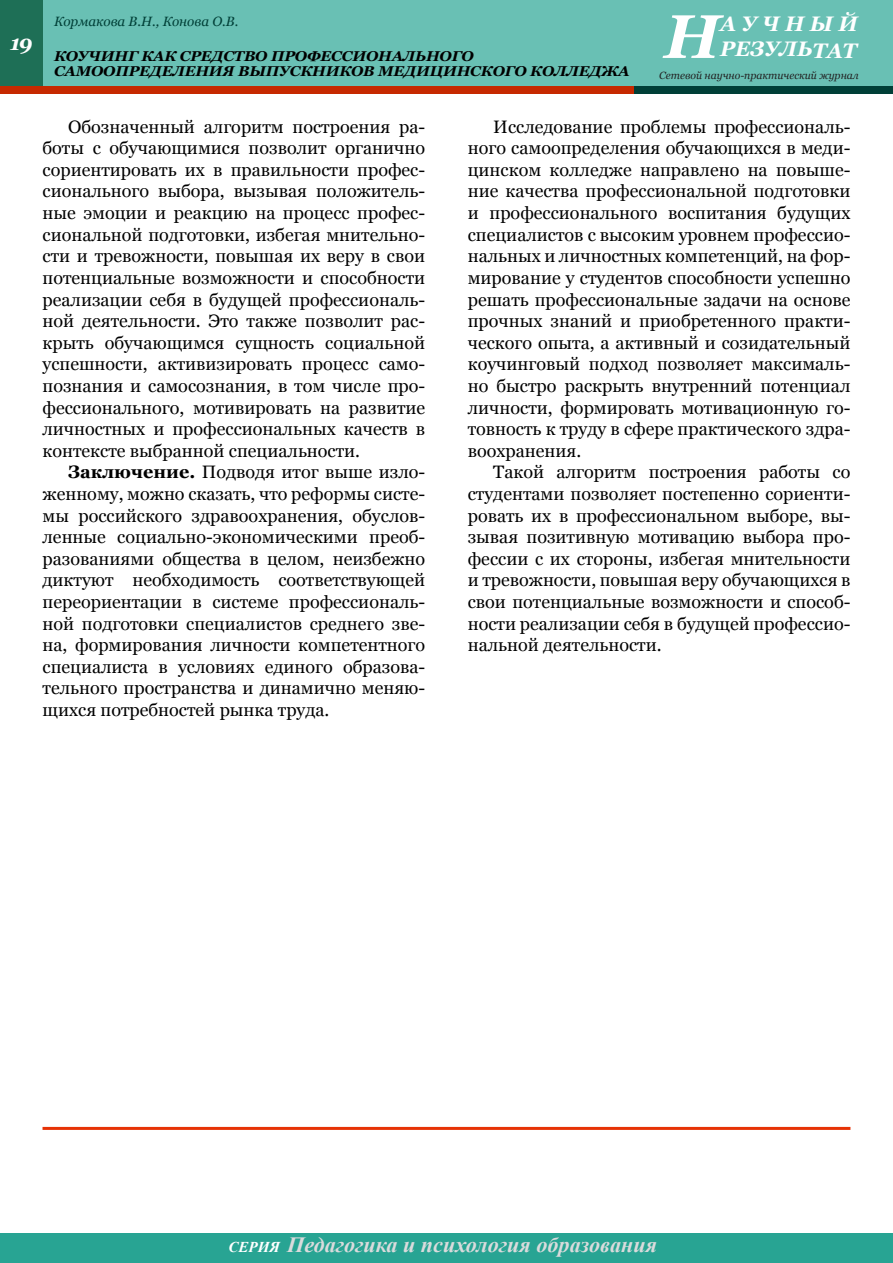
<style>
.page{position:relative;width:893px;height:1263px;background:#fff}
.page>*{position:absolute;margin:0;border:0;box-sizing:border-box;transform-origin:0 0}
.t1{font:italic 700 61.5px "Georgia";color:#fff}
.t2{font:italic 700 21.75px "Times New Roman";color:#dadbdc}
.t3{font:italic 700 21px/25.2px "Georgia";color:#fff}
.t4{font:18px/21.6px "Georgia";color:#000;text-align:justify}
.t5{font:italic 700 14.25px/15px "Georgia";letter-spacing:-.01em;color:#000;scale:1.05 1}
.t6{font:italic 13.5px "Georgia";color:#003f37}
.t7{font:italic 10.5px "Georgia";color:#222}
.s1{font-weight:700}
.s2{font-size:15px;color:#fff}
</style>
<div class="page">
<div style="left:0;top:1233px;width:893px;height:30px;background:#28a493"></div>
<div style="left:0;top:0;width:893px;height:94px;background:#69c0b4"></div>
<div style="left:0;top:0;width:43px;height:90px;background:#1e6f56"></div>
<div style="left:0;top:86px;width:655px;height:8px;background:#c62900"></div>
<div style="left:634px;top:86px;width:259px;height:8px;background:#003f37"></div>
<hr style="left:43px;top:1127px;width:807px;height:3px;background:#e63205">
<p class="t3" style="left:10px;top:30px;width:24px">19</p>
<p class="t3" style="left:720px;top:11px;width:139px">АУЧНЫЙ<br>РЕЗУЛЬТАТ</p>
<p class="t7" style="left:659px;top:68px;width:201px">Сетевой научно-практический журнал</p>
<p class="t6" style="left:54px;top:13px;width:186px">Кормакова В.Н., Конова О.В.</p>
<h1 class="t1" style="left:664px;top:-3px;width:58px">Н</h1>
<p class="t5" style="left:54px;top:48px;width:550px">КОУЧИНГ КАК СРЕДСТВО ПРОФЕССИОНАЛЬНОГО<br>САМООПРЕДЕЛЕНИЯ ВЫПУСКНИКОВ МЕДИЦИНСКОГО КОЛЛЕДЖА</p>
<p class="t4" style="left:43px;top:116px;width:384px;text-indent:26px">Обозначенный алгоритм построения ра&shy;боты с обучающимися позволит органично сориентировать их в правильности профес&shy;сионального выбора, вызывая положитель&shy;ные эмоции и реакцию на процесс профес&shy;сиональной подготовки, избегая мнительно&shy;сти и тревожности, повышая их веру в свои потенциальные возможности и способности реализации себя в будущей профессиональ&shy;ной деятельности. Это также позволит рас&shy;крыть обучающимся сущность социальной успешности, активизировать процесс само&shy;познания и самосознания, в том числе про&shy;фессионального, мотивировать на развитие личностных и профессиональных качеств в контексте выбранной специальности.</p>
<p class="t4" style="left:43px;top:462px;width:384px;text-indent:25px"><span class="s1">Заключение.</span> Подводя итог выше изло&shy;женному, можно сказать, что реформы систе&shy;мы российского здравоохранения, обуслов&shy;ленные социально-экономическими преоб&shy;разованиями общества в целом, неизбежно диктуют необходимость соответствующей переориентации в системе профессиональ&shy;ной подготовки специалистов среднего зве&shy;на, формирования личности компетентного специалиста в условиях единого образова&shy;тельного пространства и динамично меняю&shy;щихся потребностей рынка труда.</p>
<p class="t4" style="left:468px;top:116px;width:384px;text-indent:26px">Исследование проблемы профессиональ&shy;ного самоопределения обучающихся в меди&shy;цинском колледже направлено на повыше&shy;ние качества профессиональной подготовки и профессионального воспитания будущих специалистов с высоким уровнем профессио&shy;нальных и личностных компетенций, на фор&shy;мирование у студентов способности успешно решать профессиональные задачи на основе прочных знаний и приобретенного практи&shy;ческого опыта, а активный и созидательный коучинговый подход позволяет максималь&shy;но быстро раскрыть внутренний потенциал личности, формировать мотивационную го&shy;товность к труду в сфере практического здра&shy;воохранения.</p>
<p class="t4" style="left:468px;top:462px;width:384px;text-indent:26px">Такой алгоритм построения работы со студентами позволяет постепенно сориенти&shy;ровать их в профессиональном выборе, вы&shy;зывая позитивную мотивацию выбора про&shy;фессии с их стороны, избегая мнительности и тревожности, повышая веру обучающихся в свои потенциальные возможности и способ&shy;ности реализации себя в будущей профессио&shy;нальной деятельности.</p>
<p class="t2" style="left:229px;top:1229px;width:430px"><span class="s2">СЕРИЯ</span> Педагогика и психология образования</p>
</div>
